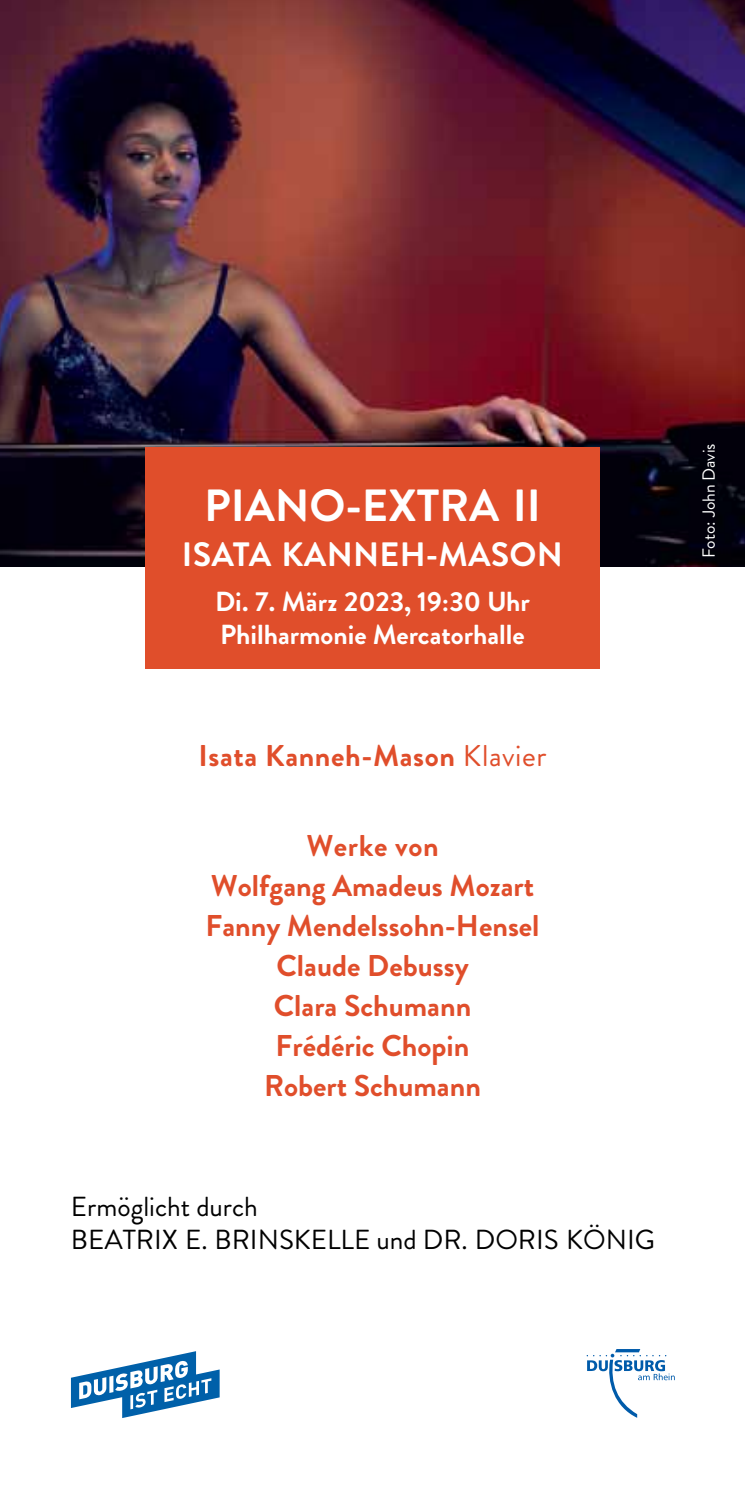
<style>
.page{position:relative;width:745px;height:1489px;background:#fff}
.page>*{position:absolute;margin:0;border:0;box-sizing:border-box;transform-origin:0 0}
.t1{font:700 45px "Brandon";color:#fff}
.t2{font:700 33.75px "Brandon";letter-spacing:.01em;color:#fff}
.t3{font:700 30px/40px "Brandon";color:#e04e2b;text-align:center}
.t4{font:700 30px "Brandon";letter-spacing:.02em;color:#e04e2b}
.t5{font:27.5px/33px "Brandon";color:#000}
.t6{font:700 27.5px/33px "Brandon";color:#fff}
.t7{font:17.5px "Brandon";color:#fff}
.s1{font-weight:400}
</style>
<div class="page">
<img style="left:0;top:0;width:744px;height:566px">
<svg style="left:586px;top:1349px;width:88px;height:68px"></svg>
<svg style="left:71px;top:1351px;width:148px;height:66px"></svg>
<div style="left:145px;top:447px;width:454px;height:221px;background:#e04e2b"></div>
<h1 class="t1" style="left:204px;top:473px;width:338px">PIANO-EXTRA II</h1>
<p class="t2" style="left:182px;top:530px;width:382px">ISATA KANNEH-MASON</p>
<p class="t6" style="left:215px;top:585px;width:316px">Di. 7. März 2023, 19:30 Uhr<br>Philharmonie Mercatorhalle</p>
<p class="t4" style="left:198px;top:734px;width:349px">Isata Kanneh-Mason <span class="s1">Klavier</span></p>
<p class="t3" style="left:205px;top:825px;width:335px">Werke von<br>Wolfgang Amadeus Mozart<br>Fanny Mendelssohn-Hensel<br>Claude Debussy<br>Clara Schumann<br>Frédéric Chopin<br>Robert Schumann</p>
<p class="t5" style="left:71px;top:1190px;width:585px">Ermöglicht durch<br>BEATRIX E. BRINSKELLE und DR. DORIS KÖNIG</p>
<p class="t7" style="left:696px;top:558px;width:116px;rotate:-90deg">Foto: John Davis</p>
</div>
